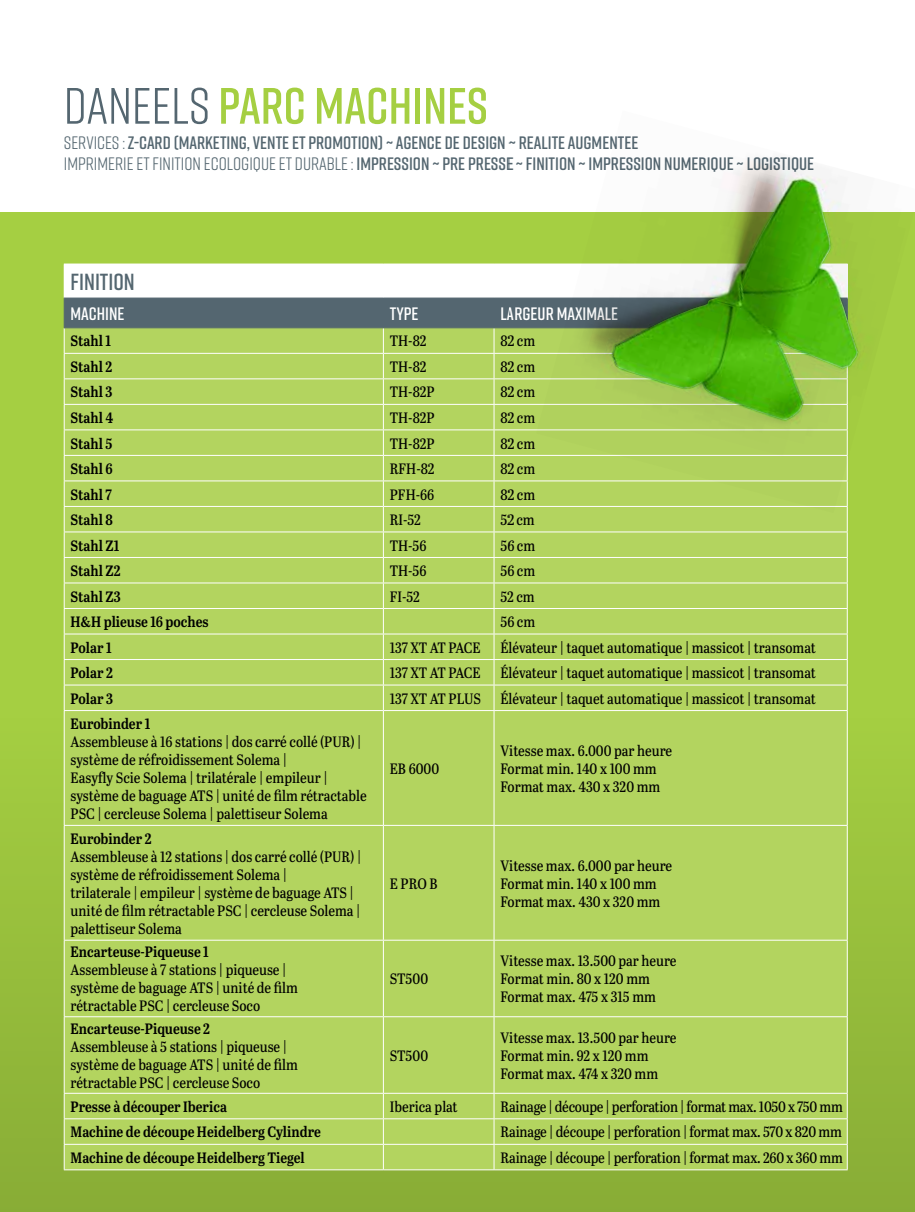
<style>
.page{position:relative;width:915px;height:1212px;background:#fff}
.page>*{position:absolute;margin:0;border:0;box-sizing:border-box;transform-origin:0 0}
.t1{font:600 51px "Rift";color:#a5cf42}
.t2{font:600 23.25px "Rift";color:#546670}
.t3{font:600 18px/21.6px "Rift";color:#546670}
.t4{font:600 18px "Rift";color:#fff}
.t5{font:15px/18px "Abril Titling Cnd";color:#000}
.t6{font:15px "Abril Titling Cnd Sb";color:#000}
.s1{font-weight:400;color:#546670}
.s2{font-weight:400}
</style>
<div class="page">
<div style="left:0;top:213px;width:914px;height:999px;background:#a5cf42"></div>
<div style="left:0;top:719px;width:914px;height:493px;background:linear-gradient(to bottom,#a4ce41,#88ac36)"></div>
<div style="left:64px;top:264px;width:783px;height:34px;background:#fff"></div>
<div style="left:65px;top:711px;width:781px;height:458px;background:#b3d45f"></div>
<hr style="left:64px;top:710px;width:319px;height:1px;background:#fff">
<hr style="left:64px;top:711px;width:1px;height:114px;background:#fff">
<hr style="left:383px;top:710px;width:111px;height:1px;background:#fff">
<hr style="left:383px;top:711px;width:1px;height:114px;background:#fff">
<hr style="left:494px;top:710px;width:353px;height:1px;background:#fff">
<hr style="left:493px;top:711px;width:1px;height:114px;background:#fff">
<hr style="left:846px;top:711px;width:1px;height:114px;background:#fff">
<hr style="left:64px;top:825px;width:319px;height:1px;background:#fff">
<hr style="left:64px;top:826px;width:1px;height:114px;background:#fff">
<hr style="left:383px;top:825px;width:111px;height:1px;background:#fff">
<hr style="left:383px;top:826px;width:1px;height:114px;background:#fff">
<hr style="left:494px;top:825px;width:353px;height:1px;background:#fff">
<hr style="left:493px;top:826px;width:1px;height:114px;background:#fff">
<hr style="left:846px;top:826px;width:1px;height:114px;background:#fff">
<hr style="left:64px;top:940px;width:319px;height:1px;background:#fff">
<hr style="left:64px;top:940px;width:1px;height:76px;background:#fff">
<hr style="left:383px;top:940px;width:111px;height:1px;background:#fff">
<hr style="left:383px;top:940px;width:1px;height:76px;background:#fff">
<hr style="left:494px;top:940px;width:353px;height:1px;background:#fff">
<hr style="left:493px;top:940px;width:1px;height:76px;background:#fff">
<hr style="left:846px;top:940px;width:1px;height:76px;background:#fff">
<hr style="left:64px;top:1016px;width:319px;height:1px;background:#fff">
<hr style="left:64px;top:1017px;width:1px;height:76px;background:#fff">
<hr style="left:383px;top:1016px;width:111px;height:1px;background:#fff">
<hr style="left:383px;top:1017px;width:1px;height:76px;background:#fff">
<hr style="left:494px;top:1016px;width:353px;height:1px;background:#fff">
<hr style="left:493px;top:1017px;width:1px;height:76px;background:#fff">
<hr style="left:846px;top:1017px;width:1px;height:76px;background:#fff">
<hr style="left:64px;top:1093px;width:319px;height:1px;background:#fff">
<hr style="left:383px;top:1093px;width:111px;height:1px;background:#fff">
<hr style="left:494px;top:1093px;width:353px;height:1px;background:#fff">
<hr style="left:64px;top:1118px;width:319px;height:1px;background:#fff">
<hr style="left:383px;top:1118px;width:111px;height:1px;background:#fff">
<hr style="left:494px;top:1118px;width:353px;height:1px;background:#fff">
<hr style="left:64px;top:1144px;width:319px;height:1px;background:#fff">
<svg style="left:64px;top:1094px;width:1px;height:75px"></svg>
<hr style="left:383px;top:1144px;width:111px;height:1px;background:#fff">
<svg style="left:383px;top:1094px;width:1px;height:75px"></svg>
<hr style="left:494px;top:1144px;width:353px;height:1px;background:#fff">
<svg style="left:493px;top:1094px;width:1px;height:75px"></svg>
<svg style="left:846px;top:1094px;width:1px;height:75px"></svg>
<hr style="left:64px;top:1169px;width:319px;height:1px;background:#fff">
<hr style="left:383px;top:1169px;width:111px;height:1px;background:#fff">
<hr style="left:494px;top:1169px;width:353px;height:1px;background:#fff">
<svg style="left:64px;top:298px;width:783px;height:412px;background:#b0cf66"></svg>
<hr style="left:64px;top:327px;width:319px;height:1px;background:#546670">
<hr style="left:383px;top:327px;width:111px;height:1px;background:#546670">
<hr style="left:494px;top:327px;width:353px;height:1px;background:#546670">
<img style="left:536px;top:159px;width:378px;height:354px">
<img style="left:612px;top:180px;width:245px;height:240px">
<h1 class="t1" style="left:64px;top:70px;width:425px"><span class="s1">DANEELS</span> PARC MACHINES</h1>
<p class="t3" style="left:64px;top:131px;width:751px"><span class="s2">SERVICES :</span> Z-CARD (MARKETING, VENTE ET PROMOTION) ~ AGENCE DE DESIGN ~ REALITE AUGMENTEE<br><span class="s2">IMPRIMERIE ET FINITION ECOLOGIQUE ET DURABLE :</span> IMPRESSION ~ PRE PRESSE ~ FINITION ~ IMPRESSION NUMERIQUE ~ LOGISTIQUE</p>
<h2 class="t2" style="left:71px;top:265px;width:66px">FINITION</h2>
<p class="t4" style="left:71px;top:301px;width:55px">MACHINE</p>
<p class="t4" style="left:389px;top:301px;width:30px">TYPE</p>
<p class="t4" style="left:500px;top:301px;width:119px">LARGEUR MAXIMALE</p>
<p class="t6" style="left:71px;top:330px;width:42px">Stahl 1</p>
<p class="t5" style="left:389px;top:331px;width:38px">TH-82</p>
<p class="t5" style="left:500px;top:331px;width:36px">82 cm</p>
<p class="t6" style="left:71px;top:356px;width:43px">Stahl 2</p>
<p class="t5" style="left:389px;top:357px;width:38px">TH-82</p>
<p class="t5" style="left:500px;top:357px;width:36px">82 cm</p>
<p class="t6" style="left:71px;top:381px;width:43px">Stahl 3</p>
<p class="t5" style="left:389px;top:382px;width:46px">TH-82P</p>
<p class="t5" style="left:500px;top:382px;width:36px">82 cm</p>
<p class="t6" style="left:71px;top:407px;width:44px">Stahl 4</p>
<p class="t5" style="left:389px;top:408px;width:46px">TH-82P</p>
<p class="t5" style="left:500px;top:408px;width:36px">82 cm</p>
<p class="t6" style="left:71px;top:432px;width:43px">Stahl 5</p>
<p class="t5" style="left:389px;top:433px;width:46px">TH-82P</p>
<p class="t5" style="left:500px;top:433px;width:36px">82 cm</p>
<p class="t6" style="left:71px;top:458px;width:43px">Stahl 6</p>
<p class="t5" style="left:389px;top:459px;width:46px">RFH-82</p>
<p class="t5" style="left:500px;top:459px;width:36px">82 cm</p>
<p class="t6" style="left:71px;top:483px;width:43px">Stahl 7</p>
<p class="t5" style="left:389px;top:484px;width:46px">PFH-66</p>
<p class="t5" style="left:500px;top:484px;width:36px">82 cm</p>
<p class="t6" style="left:71px;top:509px;width:44px">Stahl 8</p>
<p class="t5" style="left:389px;top:510px;width:33px">RI-52</p>
<p class="t5" style="left:500px;top:510px;width:36px">52 cm</p>
<p class="t6" style="left:71px;top:534px;width:50px">Stahl Z1</p>
<p class="t5" style="left:389px;top:536px;width:38px">TH-56</p>
<p class="t5" style="left:500px;top:536px;width:36px">56 cm</p>
<p class="t6" style="left:71px;top:560px;width:51px">Stahl Z2</p>
<p class="t5" style="left:389px;top:561px;width:38px">TH-56</p>
<p class="t5" style="left:500px;top:561px;width:36px">56 cm</p>
<p class="t6" style="left:71px;top:585px;width:52px">Stahl Z3</p>
<p class="t5" style="left:389px;top:587px;width:31px">FI-52</p>
<p class="t5" style="left:500px;top:587px;width:36px">52 cm</p>
<p class="t6" style="left:71px;top:611px;width:139px">H&amp;H plieuse 16 poches</p>
<p class="t5" style="left:500px;top:612px;width:36px">56 cm</p>
<p class="t6" style="left:71px;top:636px;width:42px">Polar 1</p>
<p class="t5" style="left:389px;top:638px;width:92px">137 XT AT PACE</p>
<p class="t5" style="left:500px;top:638px;width:317px">Élévateur | taquet automatique | massicot | transomat</p>
<p class="t6" style="left:71px;top:662px;width:44px">Polar 2</p>
<p class="t5" style="left:389px;top:663px;width:92px">137 XT AT PACE</p>
<p class="t5" style="left:500px;top:663px;width:317px">Élévateur | taquet automatique | massicot | transomat</p>
<p class="t6" style="left:71px;top:687px;width:44px">Polar 3</p>
<p class="t5" style="left:389px;top:689px;width:92px">137 XT AT PLUS</p>
<p class="t5" style="left:500px;top:689px;width:317px">Élévateur | taquet automatique | massicot | transomat</p>
<p class="t6" style="left:71px;top:713px;width:81px">Eurobinder 1</p>
<p class="t5" style="left:71px;top:732px;width:297px">Assembleuse à 16 stations | dos carré collé (PUR) | système de réfroidissement Solema |<br>Easyfly Scie Solema | trilatérale | empileur | système de baguage ATS | unité de film rétractable PSC | cercleuse Solema | palettiseur Solema</p>
<p class="t5" style="left:500px;top:741px;width:173px">Vitesse max. 6.000 par heure<br>Format min. 140 x 100 mm<br>Format max. 430 x 320 mm</p>
<p class="t5" style="left:389px;top:759px;width:51px">EB 6000</p>
<p class="t6" style="left:71px;top:827px;width:82px">Eurobinder 2</p>
<p class="t5" style="left:71px;top:847px;width:292px">Assembleuse à 12 stations | dos carré collé (PUR) | système de réfroidissement Solema |<br>trilaterale | empileur | système de baguage ATS | unité de film rétractable PSC | cercleuse Solema | palettiseur Solema</p>
<p class="t5" style="left:389px;top:874px;width:49px">E PRO B</p>
<p class="t6" style="left:71px;top:941px;width:140px">Encarteuse-Piqueuse 1</p>
<p class="t5" style="left:71px;top:960px;width:229px">Assembleuse à 7 stations | piqueuse | système de baguage ATS | unité de film rétractable PSC | cercleuse Soco</p>
<p class="t5" style="left:389px;top:969px;width:40px">ST500</p>
<p class="t6" style="left:71px;top:1018px;width:141px">Encarteuse-Piqueuse 2</p>
<p class="t5" style="left:71px;top:1037px;width:229px">Assembleuse à 5 stations | piqueuse | système de baguage ATS | unité de film rétractable PSC | cercleuse Soco</p>
<p class="t5" style="left:389px;top:1046px;width:40px">ST500</p>
<p class="t5" style="left:500px;top:856px;width:173px">Vitesse max. 6.000 par heure<br>Format min. 140 x 100 mm<br>Format max. 430 x 320 mm</p>
<p class="t5" style="left:500px;top:951px;width:178px">Vitesse max. 13.500 par heure<br>Format min. 80 x 120 mm<br>Format max. 475 x 315 mm</p>
<p class="t5" style="left:500px;top:1028px;width:178px">Vitesse max. 13.500 par heure<br>Format min. 92 x 120 mm<br>Format max. 474 x 320 mm</p>
<p class="t6" style="left:71px;top:1096px;width:158px">Presse à découper Iberica</p>
<p class="t5" style="left:389px;top:1097px;width:69px">Iberica plat</p>
<p class="t5" style="left:500px;top:1097px;width:344px">Rainage | découpe | perforation | format max. 1050 x 750 mm</p>
<p class="t6" style="left:71px;top:1121px;width:252px">Machine de découpe Heidelberg Cylindre</p>
<p class="t5" style="left:500px;top:1122px;width:343px">Rainage | découpe | perforation | format max. 570 x 820 mm</p>
<p class="t6" style="left:71px;top:1147px;width:236px">Machine de découpe Heidelberg Tiegel</p>
<p class="t5" style="left:500px;top:1148px;width:344px">Rainage | découpe | perforation | format max. 260 x 360 mm</p>
</div>
